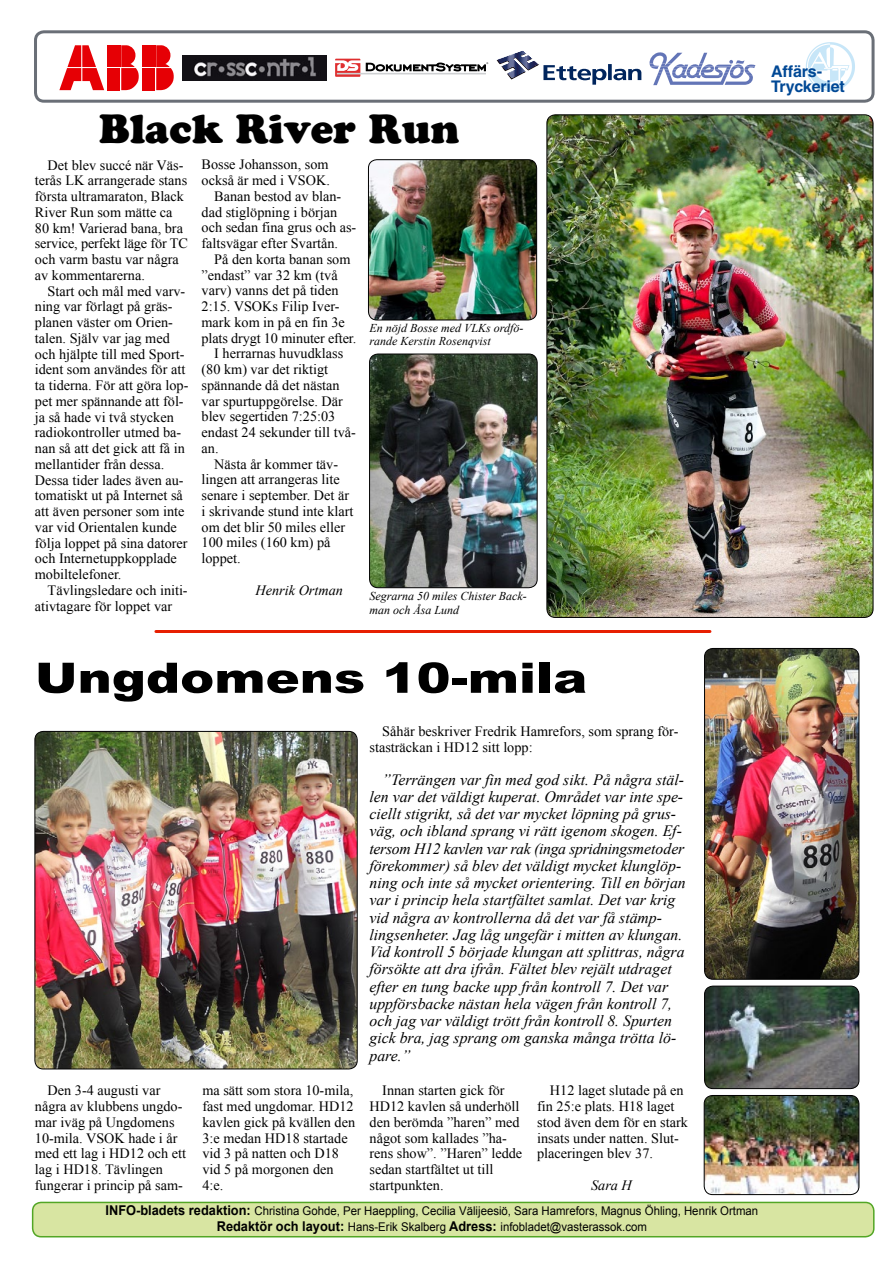
<style>
.page{position:relative;width:893px;height:1263px;background:#fff}
.page>*{position:absolute;margin:0;border:0;box-sizing:border-box;transform-origin:0 0}
.t1{font:900 42px "Arial";color:#000;scale:1.22 1}
.t2{font:40.5px "Cooper Black Std";color:#000}
.t3{font:700 16.05px/15.6px "Helvetica";letter-spacing:-.01em;color:#004895}
.t4{font:italic 15.75px/17.2px "Times New Roman";color:#000}
.t5{font:14.25px/15.8px "Times New Roman";color:#000}
.t6{font:italic 14.25px "Times New Roman";color:#000}
.t7{font:12px/16.2px "Arial";color:#000;text-align:center;scale:.95 1}
.t8{font:italic 12px/13.5px "Times New Roman";color:#000}
.s1{font-weight:700;font-size:13.5px}
</style>
<div class="page">
<div style="left:34px;top:30px;width:840px;height:73px;border:3px solid #6a6f77;border-radius:9px"></div>
<svg style="left:59px;top:45px;width:45px;height:45px"></svg>
<div style="left:107px;top:45px;width:13px;height:22px;background:#e60005"></div>
<div style="left:107px;top:68px;width:13px;height:22px;background:#e60005"></div>
<svg style="left:121px;top:45px;width:18px;height:45px"></svg>
<div style="left:142px;top:45px;width:13px;height:22px;background:#e60005"></div>
<div style="left:142px;top:68px;width:13px;height:22px;background:#e60005"></div>
<svg style="left:156px;top:45px;width:18px;height:45px"></svg>
<svg style="left:335px;top:59px;width:25px;height:18px"></svg>
<svg style="left:366px;top:62px;width:122px;height:9px"></svg>
<hr style="left:337px;top:73px;width:149px;height:1px;background:#ced0d2">
<svg style="left:650px;top:52px;width:105px;height:33px"></svg>
<svg style="left:496px;top:51px;width:145px;height:34px"></svg>
<img style="left:182px;top:55px;width:145px;height:25px">
<div style="left:33px;top:1202px;width:841px;height:35px;background:#d8e5a2;border-radius:9px"></div>
<div style="left:32px;top:1202px;width:842px;height:35px;border:2px solid #52a625;border-radius:9px"></div>
<svg style="left:806px;top:42px;width:49px;height:49px"></svg>
<img style="left:547px;top:115px;width:326px;height:502px">
<img style="left:368px;top:160px;width:169px;height:160px">
<div style="left:368px;top:159px;width:169px;height:161px;border:1px solid #000;border-radius:9px"></div>
<img style="left:370px;top:354px;width:167px;height:234px">
<div style="left:369px;top:354px;width:168px;height:234px;border:1px solid #000;border-radius:9px"></div>
<hr style="left:156px;top:630px;width:554px;height:3px;background:#e71f01">
<img style="left:35px;top:731px;width:322px;height:338px">
<div style="left:35px;top:731px;width:322px;height:338px;border:1px solid #000;border-radius:9px"></div>
<img style="left:704px;top:648px;width:155px;height:331px">
<div style="left:704px;top:648px;width:155px;height:331px;border:1px solid #000;border-radius:9px"></div>
<img style="left:704px;top:986px;width:155px;height:102px">
<div style="left:704px;top:986px;width:155px;height:103px;border:1px solid #000;border-radius:9px"></div>
<img style="left:704px;top:1095px;width:155px;height:99px">
<div style="left:704px;top:1095px;width:155px;height:100px;border:1px solid #000;border-radius:9px"></div>
<h2 class="t2" style="left:99px;top:105px;width:362px">Black River Run</h2>
<p class="t5" style="left:35px;top:157px;width:154px;text-indent:13px">Det blev succé när Väs&shy;terås LK arrangerade stans första ultramaraton, Black<br>River Run som mätte ca<br>80 km! Varierad bana, bra service, perfekt läge för TC och varm bastu var några av kommentarerna.</p>
<p class="t5" style="left:35px;top:283px;width:155px;text-indent:13px">Start och mål med varv&shy;ning var förlagt på gräs&shy;planen väster om Orien&shy;talen. Själv var jag med och hjälpte till med Sport&shy;ident som användes för att ta tiderna. För att göra lop&shy;pet mer spännande att föl&shy;ja så hade vi två stycken radiokontroller utmed ba&shy;nan så att det gick att få in mellantider från dessa.<br>Dessa tider lades även au&shy;tomatiskt ut på Internet så att även personer som inte var vid Orientalen kunde följa loppet på sina datorer och Internetuppkopplade mobiltelefoner.</p>
<p class="t5" style="left:35px;top:582px;width:154px;text-indent:13px">Tävlingsledare och initi&shy;ativtagare för loppet var</p>
<p class="t5" style="left:202px;top:157px;width:129px">Bosse Johansson, som</p>
<p class="t5" style="left:202px;top:172px;width:130px">också är med i VSOK.</p>
<p class="t5" style="left:214px;top:188px;width:129px">Banan bestod av blan-</p>
<p class="t5" style="left:202px;top:204px;width:137px">dad stiglöpning i början</p>
<p class="t5" style="left:202px;top:220px;width:156px">och sedan fina grus och as-</p>
<p class="t5" style="left:202px;top:235px;width:138px">faltsvägar efter Svartån.</p>
<p class="t5" style="left:214px;top:251px;width:138px">På den korta banan som</p>
<p class="t5" style="left:202px;top:267px;width:138px">”endast” var 32 km (två</p>
<p class="t5" style="left:202px;top:283px;width:138px">varv) vanns det på tiden</p>
<p class="t5" style="left:202px;top:298px;width:139px">2:15. VSOKs Filip Iver-</p>
<p class="t5" style="left:202px;top:314px;width:145px">mark kom in på en fin 3e</p>
<p class="t5" style="left:202px;top:330px;width:156px">plats drygt 10 minuter efter.</p>
<p class="t5" style="left:214px;top:346px;width:131px">I herrarnas huvudklass</p>
<p class="t5" style="left:202px;top:361px;width:128px">(80 km) var det riktigt</p>
<p class="t5" style="left:202px;top:377px;width:140px">spännande då det nästan</p>
<p class="t5" style="left:202px;top:393px;width:143px">var spurtuppgörelse. Där</p>
<p class="t5" style="left:202px;top:409px;width:135px">blev segertiden 7:25:03</p>
<p class="t5" style="left:202px;top:424px;width:156px">endast 24 sekunder till två-</p>
<p class="t5" style="left:202px;top:440px;width:19px">an.</p>
<p class="t5" style="left:214px;top:456px;width:125px">Nästa år kommer täv-</p>
<p class="t5" style="left:202px;top:472px;width:140px">lingen att arrangeras lite</p>
<p class="t5" style="left:202px;top:487px;width:149px">senare i september. Det är</p>
<p class="t5" style="left:202px;top:503px;width:153px">i skrivande stund inte klart</p>
<p class="t5" style="left:202px;top:519px;width:145px">om det blir 50 miles eller</p>
<p class="t5" style="left:202px;top:535px;width:131px">100 miles (160 km) på</p>
<p class="t5" style="left:202px;top:550px;width:41px">loppet.</p>
<p class="t6" style="left:256px;top:580px;width:89px">Henrik Ortman</p>
<p class="t8" style="left:370px;top:320px;width:155px">En nöjd Bosse med VLKs ordfö&shy;rande Kerstin Rosenqvist</p>
<p class="t8" style="left:370px;top:589px;width:159px">Segrarna 50 miles Chister Back&shy;man och Åsa Lund</p>
<p class="t3" style="left:771px;top:63px;width:75px">Affärs-<br>Tryckeriet</p>
<h1 class="t1" style="left:35px;top:647px;width:454px">Ungdomens 10-mila</h1>
<p class="t5" style="left:370px;top:723px;width:310px;text-indent:13px">Såhär beskriver Fredrik Hamrefors, som sprang för&shy;stasträckan i HD12 sitt lopp:</p>
<p class="t4" style="left:370px;top:770px;width:318px;text-indent:13px">”Terrängen var fin med god sikt. På några stäl&shy;len var det väldigt kuperat. Området var inte spe&shy;ciellt stigrikt, så det var mycket löpning på grus&shy;väg, och ibland sprang vi rätt igenom skogen. Ef&shy;tersom H12 kavlen var rak (inga spridningsmetoder förekommer) så blev det väldigt mycket klunglöp&shy;ning och inte så mycket orientering. Till en början var i princip hela startfältet samlat. Det var krig vid några av kontrollerna då det var få stämp&shy;lingsenheter. Jag låg ungefär i mitten av klungan.<br>Vid kontroll 5 började klungan att splittras, några försökte att dra ifrån. Fältet blev rejält utdraget efter en tung backe upp från kontroll 7. Det var uppförsbacke nästan hela vägen från kontroll 7, och jag var väldigt trött från kontroll 8. Spurten gick bra, jag sprang om ganska många trötta lö&shy;pare.”</p>
<p class="t5" style="left:537px;top:1082px;width:152px;text-indent:13px">H12 laget slutade på en fin 25:e plats. H18 laget stod även dem för en stark insats under natten. Slut&shy;placeringen blev 37.</p>
<p class="t6" style="left:591px;top:1175px;width:42px">Sara H</p>
<p class="t5" style="left:35px;top:1082px;width:153px;text-indent:13px">Den 3-4 augusti var några av klubbens ungdo&shy;mar iväg på Ungdomens<br>10-mila. VSOK hade i år med ett lag i HD12 och ett lag i HD18. Tävlingen fungerar i princip på sam-</p>
<p class="t5" style="left:202px;top:1082px;width:154px">ma sätt som stora 10-mila, fast med ungdomar. HD12 kavlen gick på kvällen den<br>3:e medan HD18 startade vid 3 på natten och D18 vid 5 på morgonen den<br>4:e.</p>
<p class="t5" style="left:370px;top:1082px;width:154px;text-indent:13px">Innan starten gick för<br>HD12 kavlen så underhöll den berömda ”haren” med något som kallades ”ha&shy;rens show”. ”Haren” ledde sedan startfältet ut till startpunkten.</p>
<p class="t7" style="left:106px;top:1202px;width:688px"><span class="s1">INFO-bladets redaktion:</span> Christina Gohde, Per Haeppling, Cecilia Välijeesiö, Sara Hamrefors, Magnus Öhling, Henrik Ortman<br><span class="s1">Redaktör och layout:</span> Hans-Erik Skalberg <span class="s1">Adress:</span> infobladet@vasterassok.com</p>
</div>
